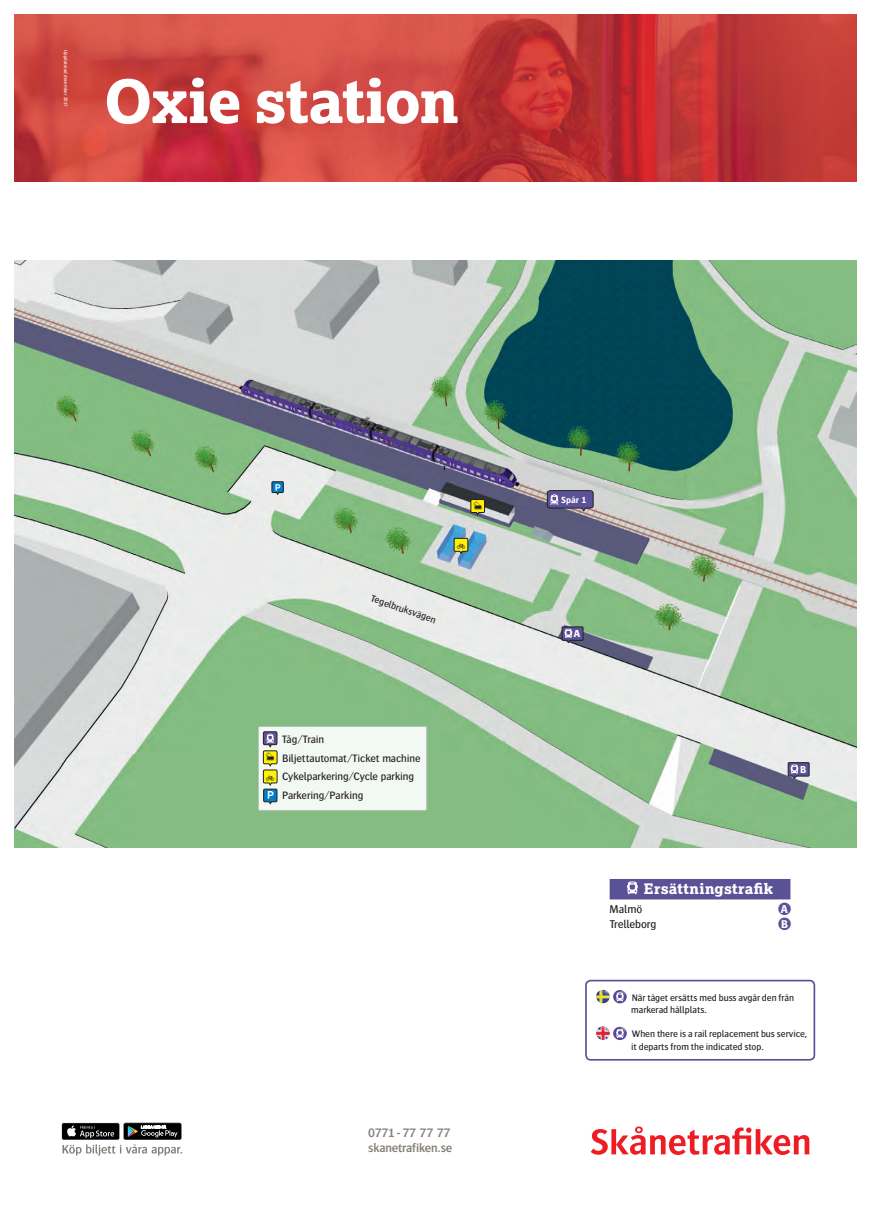
<style>
.page{position:relative;width:871px;height:1219px;background:#fff}
.page>*{position:absolute;margin:0;border:0;box-sizing:border-box;transform-origin:0 0}
.t1{font:800 59.4px "Lexia";letter-spacing:-.015em;color:#fff}
.t2{font:800 14.4px "Lexia";letter-spacing:.02em;color:#fff}
.t3{font:14.3px "Resepikto Banverket";color:#231f20}
.t4{font:13.9px "Resepikto Banverket";color:#fff}
.t5{font:600 12.8px/15.6px "Bosis Oresund Std";letter-spacing:-.015em;color:#857f78}
.t6{font:11.9px "Resepikto Banverket";color:#fff}
.t7{font:11.7px "Bosis Oresund Std";letter-spacing:-.005em;color:#231f20}
.t8{font:900 11.7px "Fotnot";color:#5b5197}
.t9{font:11.1px/18.7px "Bosis Oresund Std";letter-spacing:-.005em;color:#231f20}
.t10{font:700 10.5px "Bosis Oresund Std";color:#fff}
.t11{font:10px "Bosis Oresund Std";color:#231f20}
.t12{font:9.8px/12.1px "Bosis Oresund Std";letter-spacing:-.005em;color:#231f20}
.t13{font:700 9.3px "Bosis Oresund Std";color:#fff}
.t14{font:5px "Bosis Oresund Std";color:#fff}
.s1{font-family:"Bosis Oresund Std";font-weight:700;color:#fff}
</style>
<div class="page">
<img style="left:14px;top:14px;width:842px;height:167px">
<svg style="left:590px;top:1126px;width:219px;height:29px"></svg>
<svg style="left:62px;top:1123px;width:120px;height:32px"></svg>
<img style="left:14px;top:260px;width:842px;height:588px">
<svg style="left:453px;top:538px;width:15px;height:17px"></svg>
<svg style="left:271px;top:481px;width:13px;height:14px"></svg>
<svg style="left:427px;top:466px;width:64px;height:50px;background:#7c7c84"></svg>
<svg style="left:546px;top:490px;width:47px;height:21px"></svg>
<div style="left:258px;top:726px;width:168px;height:84px;background:#f2f8f2"></div>
<div style="left:258px;top:726px;width:169px;height:85px;border:1px solid #bcbdc0"></div>
<svg style="left:262px;top:731px;width:16px;height:74px"></svg>
<div style="left:585px;top:980px;width:230px;height:81px;border:2px solid #5b5197;border-radius:5px"></div>
<svg style="left:596px;top:990px;width:30px;height:13px"></svg>
<img style="left:613px;top:1026px;width:13px;height:14px;border-radius:7px">
<svg style="left:616px;top:1029px;width:7px;height:9px"></svg>
<img style="left:596px;top:1026px;width:13px;height:14px;border-radius:7px">
<div style="left:609px;top:879px;width:181px;height:20px;background:#5b5197"></div>
<svg style="left:627px;top:881px;width:10px;height:13px"></svg>
<svg style="left:561px;top:626px;width:22px;height:18px"></svg>
<svg style="left:787px;top:762px;width:22px;height:17px"></svg>
<p class="t14" style="left:68px;top:50px;width:58px;rotate:90deg">Uppdaterad december 2017</p>
<h1 class="t1" style="left:104px;top:63px;width:356px">Oxie station</h1>
<p class="t6" style="left:277px;top:482px;width:6px">x</p>
<p class="t11" style="left:373px;top:593px;width:70px;rotate:19deg">Tegelbruksvägen</p>
<h3 class="t3" style="left:477px;top:500px;width:7px">g</h3>
<h3 class="t3" style="left:461px;top:539px;width:7px">o</h3>
<p class="t9" style="left:282px;top:730px;width:140px">Tåg/Train<br>Biljettautomat/Ticket machine<br>Cykelparkering/Cycle parking<br>Parkering/Parking</p>
<h3 class="t3" style="left:270px;top:751px;width:7px">g</h3>
<h3 class="t3" style="left:270px;top:770px;width:7px">o</h3>
<h3 class="t4" style="left:270px;top:790px;width:7px">x</h3>
<h3 class="t5" style="left:368px;top:1124px;width:86px">0771 - 77 77 77 skanetrafiken.se</h3>
<p class="t13" style="left:561px;top:495px;width:27px">Spår 1</p>
<p class="t10" style="left:573px;top:628px;width:8px">A</p>
<p class="t10" style="left:799px;top:764px;width:8px">B</p>
<h2 class="t2" style="left:643px;top:879px;width:131px">Ersättningstrafik</h2>
<p class="t7" style="left:609px;top:903px;width:34px">Malmö</p>
<p class="t8" style="left:778px;top:901px;width:14px">[<span class="s1">A</span></p>
<p class="t7" style="left:609px;top:918px;width:48px">Trelleborg</p>
<p class="t8" style="left:778px;top:916px;width:14px">[<span class="s1">B</span></p>
<p class="t12" style="left:631px;top:991px;width:164px">När tåget ersätts med buss avgår den från markerad hållplats.</p>
<p class="t12" style="left:631px;top:1027px;width:178px;line-height:12.7px">When there is a rail replacement bus service, it departs from the indicated stop.</p>
</div>
